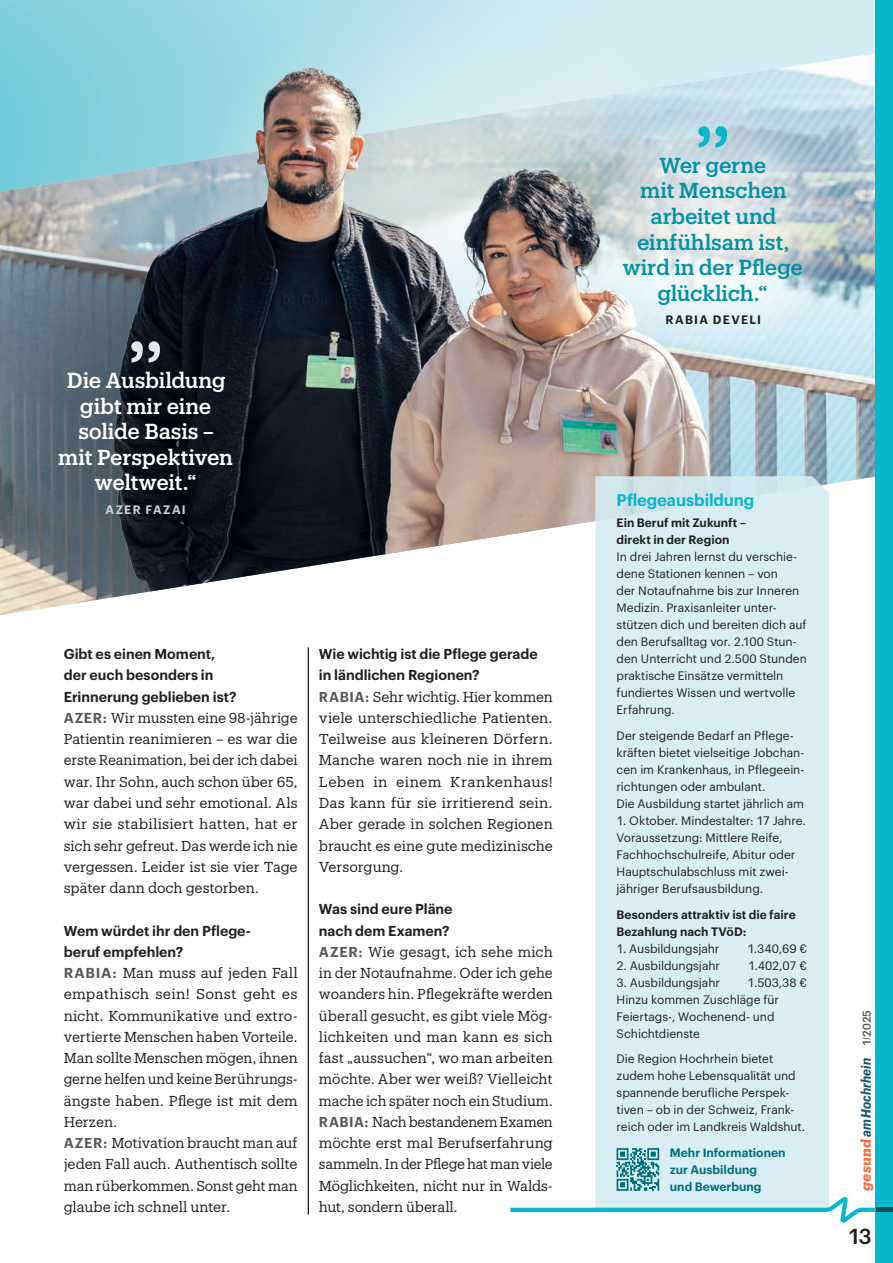
<style>
.page{position:relative;width:893px;height:1263px;background:#fff}
.page>*{position:absolute;margin:0;border:0;box-sizing:border-box;transform-origin:0 0}
.t1{font:500 21.3px/25.5px "Produkt";letter-spacing:-.015em;color:#0292a3;text-align:center}
.t2{font:500 21.3px/25.5px "Produkt";letter-spacing:-.015em;color:#fff;text-align:center}
.t3{font:500 21.3px "Graphik";color:#231f20}
.t4{font:600 16.5px "Graphik";letter-spacing:-.01em;color:#05b6cc}
.t5{font:14.1px/21.3px "Produkt";letter-spacing:-.01em;color:#231f20;text-align:justify}
.t6{font:600 14.1px/21.3px "Graphik";color:#231f20}
.t7{font:italic 700 13.5px "Graphik Compact";color:#1d566e}
.t8{font:12px/17px "Graphik";color:#231f20}
.t9{font:600 12px/17px "Graphik";letter-spacing:.005em;color:#231f20}
.t10{font:600 12px/17px "Graphik";letter-spacing:.005em;color:#006d7b}
.t11{font:600 12px "Graphik";letter-spacing:.105em;color:#231f20}
.t12{font:600 12px "Graphik";letter-spacing:.105em;color:#d1d2d4}
.s1{font-family:"Graphik";font-weight:600;color:#57585a}
.s2{font-family:"Produkt";color:#f36f42}
.s3{font-family:"Graphik";font-weight:500;font-style:normal;font-size:11.25px;color:#57585a}
</style>
<div class="page">
<svg style="left:744px;top:53px;width:132px;height:514px"></svg>
<hr style="left:308px;top:647px;width:1px;height:567px;background:#231f20">
<svg style="left:587px;top:103px;width:253px;height:254px"></svg>
<img style="left:0;top:0;width:744px;height:615px">
<svg style="left:131px;top:341px;width:29px;height:22px"></svg>
<svg style="left:595px;top:476px;width:234px;height:672px;fill:#d8eef3"></svg>
<svg style="left:510px;top:1148px;width:366px;height:77px"></svg>
<div style="left:876px;top:0;width:17px;height:1263px;background:#05b6cc"></div>
<hr style="left:876px;top:1208px;width:17px;height:4px;background:#194c53">
<h1 class="t1" style="left:622px;top:151px;width:182px">Wer gerne<br>mit Menschen arbeitet und einfühlsam ist, wird in der Pflege glücklich.“</h1>
<p class="t11" style="left:666px;top:310px;width:97px">RABIA DEVELI</p>
<h1 class="t2" style="left:58px;top:367px;width:176px">Die Ausbildung gibt mir eine solide Basis – mit Perspektiven weltweit.“</h1>
<p class="t12" style="left:105px;top:500px;width:82px">AZER FAZAI</p>
<p class="t4" style="left:617px;top:487px;width:139px">Pflegeausbildung</p>
<p class="t9" style="left:617px;top:513px;width:131px">Ein Beruf mit Zukunft – direkt in der Region</p>
<p class="t8" style="left:617px;top:548px;width:192px">In drei Jahren lernst du verschie&shy;dene Stationen kennen – von<br>der Notaufnahme bis zur Inneren<br>Medizin. Praxisanleiter unter&shy;stützen dich und bereiten dich auf den Berufsalltag vor. 2.100 Stun&shy;den Unterricht und 2.500 Stunden praktische Einsätze vermitteln fundiertes Wissen und wertvolle<br>Erfahrung.</p>
<p class="t8" style="left:617px;top:726px;width:189px">Der steigende Bedarf an Pflege&shy;kräften bietet vielseitige Jobchan&shy;cen im Krankenhaus, in Pflegeein&shy;richtungen oder ambulant.<br>Die Ausbildung startet jährlich am</p>
<p class="t8" style="left:617px;top:811px;width:191px">1. Oktober. Mindestalter: 17 Jahre.<br>Voraussetzung: Mittlere Reife, Fachhochschulreife, Abitur oder Hauptschulabschluss mit zwei&shy;jähriger Berufsausbildung.</p>
<p class="t9" style="left:617px;top:905px;width:181px">Besonders attraktiv ist die faire<br>Bezahlung nach TVöD:</p>
<p class="t8" style="left:617px;top:939px;width:104px">1. Ausbildungsjahr</p>
<p class="t8" style="left:748px;top:939px;width:61px">1.340,69 €</p>
<p class="t8" style="left:617px;top:956px;width:105px">2. Ausbildungsjahr</p>
<p class="t8" style="left:748px;top:956px;width:61px">1.402,07 €</p>
<p class="t8" style="left:617px;top:973px;width:105px">3. Ausbildungsjahr</p>
<p class="t6" style="left:319px;top:642px;width:220px">Wie wichtig ist die Pflege gerade in ländlichen Regionen?</p>
<p class="t5" style="left:319px;top:685px;width:235px"><span class="s1">RABIA:</span> Sehr wichtig. Hier kommen viele unterschiedliche Patienten.<br>Teilweise aus kleineren Dörfern.<br>Manche waren noch nie in ihrem Leben in einem Krankenhaus!<br>Das kann für sie irritierend sein.<br>Aber gerade in solchen Regionen braucht es eine gute medizinische Versorgung.</p>
<p class="t6" style="left:319px;top:897px;width:135px">Was sind eure Pläne nach dem Examen?</p>
<p class="t5" style="left:319px;top:940px;width:235px"><span class="s1">AZER:</span> Wie gesagt, ich sehe mich in der Notaufnahme. Oder ich gehe woanders hin. Pflegekräfte werden überall gesucht, es gibt viele Mög&shy;lichkeiten und man kann es sich fast „aussuchen“, wo man arbeiten möchte. Aber wer weiß? Vielleicht mache ich später noch ein Studium.<br><span class="s1">RABIA:</span> Nach bestandenem Examen möchte erst mal Berufserfahrung sammeln. In der Pflege hat man viele Möglichkeiten, nicht nur in Walds&shy;hut, sondern überall.</p>
<p class="t6" style="left:64px;top:642px;width:174px">Gibt es einen Moment, der euch besonders in<br>Erinnerung geblieben ist?</p>
<p class="t5" style="left:64px;top:706px;width:235px"><span class="s1">AZER:</span> Wir mussten eine 98-jährige Patientin reanimieren – es war die erste Reanimation, bei der ich dabei war. Ihr Sohn, auch schon über 65, war dabei und sehr emotional. Als wir sie stabilisiert hatten, hat er sich sehr gefreut. Das werde ich nie vergessen. Leider ist sie vier Tage später dann doch gestorben.</p>
<p class="t6" style="left:64px;top:918px;width:189px">Wem würdet ihr den Pflege&shy;beruf empfehlen?</p>
<p class="t5" style="left:64px;top:962px;width:235px;text-align:left"><span class="s1">RABIA:</span> Man muss auf jeden Fall empathisch sein! Sonst geht es nicht. Kommunikative und extro&shy;vertierte Menschen haben Vorteile.<br>Man sollte Menschen mögen, ihnen gerne helfen und keine Berührungs&shy;ängste haben. Pflege ist mit dem<br>Herzen.<br><span class="s1">AZER:</span> Motivation braucht man auf jeden Fall auch. Authentisch sollte man rüberkommen. Sonst geht man glaube ich schnell unter.</p>
<p class="t8" style="left:617px;top:973px;width:192px;text-indent:131px">1.503,38 €<br>Hinzu kommen Zuschläge für<br>Feiertags-, Wochenend- und<br>Schichtdienste</p>
<p class="t8" style="left:617px;top:1049px;width:190px">Die Region Hochrhein bietet zudem hohe Lebensqualität und spannende berufliche Perspek&shy;tiven – ob in der Schweiz, Frank&shy;reich oder im Landkreis Waldshut.</p>
<p class="t10" style="left:670px;top:1143px;width:117px">Mehr Informationen zur Ausbildung<br>und Bewerbung</p>
<p class="t7" style="left:856px;top:1191px;width:182px;rotate:-90deg"><span class="s2">gesund</span> am Hochrhein <span class="s3">1 2025</span></p>
<h1 class="t3" style="left:848px;top:1220px;width:25px">13</h1>
</div>
